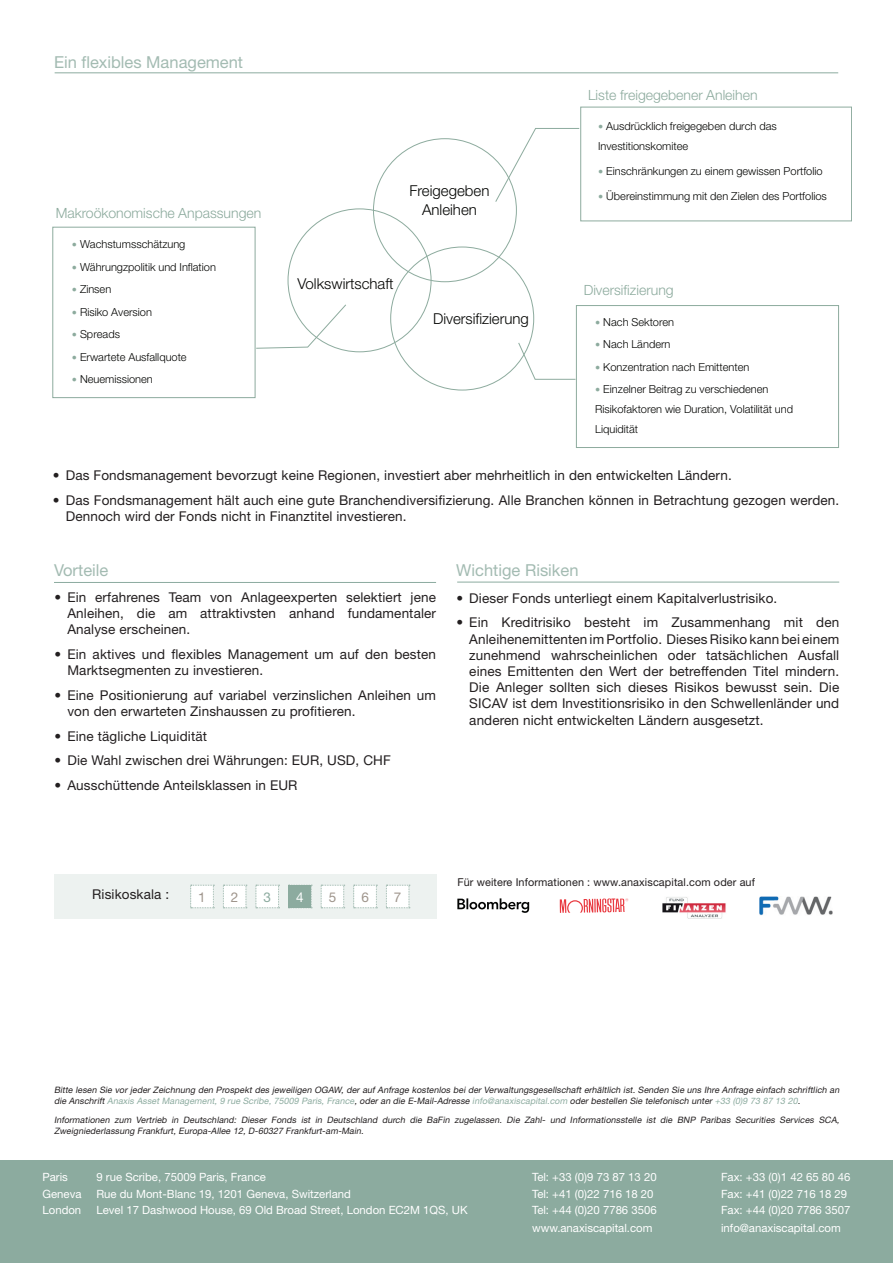
<style>
.page{position:relative;width:893px;height:1263px;background:#fff}
.page>*{position:absolute;margin:0;border:0;box-sizing:border-box;transform-origin:0 0}
.t1{font:16.5px "Helvetica Neue";color:#a3bbb2}
.t2{font:300 15px/18px "Helvetica Neue";color:#040503;text-align:center}
.t3{font:300 14.1px "Helvetica Neue";color:#8dab9e}
.t4{font:13.5px/16.2px "Helvetica Neue";letter-spacing:.01em;color:#231f20}
.t5{font:13.5px "Helvetica Neue";color:#9f958c}
.t6{font:13.5px "Helvetica Neue";color:#8cab9f}
.t7{font:13.5px "Helvetica Neue";color:#fff}
.t8{font:11.4px "Helvetica Neue";color:#fff}
.t9{font:300 11.1px/22.5px "Helvetica Neue";color:#040503}
.t10{font:10.8px "Helvetica Neue";letter-spacing:.01em;color:#231f20}
.t11{font:italic 8.85px/10.6px "Helvetica Neue";color:#231f20}
.s1{color:#8cab9f}
</style>
<div class="page">
<div style="left:576px;top:305px;width:263px;height:143px;border:1px solid #8dab9e"></div>
<svg style="left:517px;top:342px;width:59px;height:38px"></svg>
<div style="left:580px;top:107px;width:272px;height:114px;border:1px solid #8dab9e"></div>
<svg style="left:494px;top:128px;width:86px;height:75px"></svg>
<div style="left:52px;top:227px;width:204px;height:171px;border:1px solid #8dab9e"></div>
<svg style="left:255px;top:303px;width:91px;height:46px"></svg>
<hr style="left:54px;top:582px;width:382px;height:1px;background:#8cab9f">
<hr style="left:457px;top:582px;width:382px;height:1px;background:#8cab9f">
<div style="left:55px;top:874px;width:382px;height:44px;background:#edf2f0"></div>
<svg style="left:190px;top:885px;width:24px;height:23px"></svg>
<svg style="left:223px;top:885px;width:24px;height:23px"></svg>
<svg style="left:256px;top:885px;width:24px;height:23px"></svg>
<svg style="left:288px;top:885px;width:24px;height:23px"></svg>
<svg style="left:321px;top:885px;width:24px;height:23px"></svg>
<svg style="left:353px;top:885px;width:24px;height:23px"></svg>
<svg style="left:386px;top:885px;width:24px;height:23px"></svg>
<hr style="left:55px;top:73px;width:783px;height:1px;background:#8cab9f">
<img style="left:759px;top:896px;width:74px;height:20px">
<svg style="left:457px;top:898px;width:72px;height:15px"></svg>
<svg style="left:560px;top:898px;width:68px;height:15px"></svg>
<img style="left:663px;top:897px;width:63px;height:21px">
<div style="left:0;top:1161px;width:893px;height:102px;background:#8cab9f"></div>
<p class="t1" style="left:54px;top:52px;width:191px">Ein flexibles Management</p>
<p class="t3" style="left:56px;top:204px;width:207px">Makroökonomische Anpassungen</p>
<p class="t9" style="left:80px;top:233px;width:137px">Wachstumsschätzung<br>Währungzpolitik und Inflation<br>Zinsen<br>Risiko Aversion<br>Spreads<br>Erwartete Ausfallquote<br>Neuemissionen</p>
<p class="t2" style="left:409px;top:182px;width:82px">Freigegeben<br>Anleihen</p>
<p class="t2" style="left:297px;top:274px;width:98px">Volkswirtschaft</p>
<p class="t2" style="left:433px;top:309px;width:97px">Diversifizierung</p>
<p class="t3" style="left:588px;top:86px;width:171px">Liste freigegebener Anleihen</p>
<p class="t9" style="left:598px;top:116px;width:180px;line-height:19.8px;text-indent:8px">Ausdrücklich freigegeben durch das<br>Investitionskomitee</p>
<p class="t9" style="left:606px;top:159px;width:218px">Einschränkungen zu einem gewissen Portfolio</p>
<p class="t9" style="left:606px;top:184px;width:222px">Übereinstimmung mit den Zielen des Portfolios</p>
<p class="t3" style="left:584px;top:282px;width:92px">Diversifizierung</p>
<p class="t9" style="left:603px;top:310px;width:167px">Nach Sektoren<br>Nach Ländern<br>Konzentration nach Emittenten<br>Einzelner Beitrag zu verschiedenen</p>
<p class="t9" style="left:595px;top:399px;width:199px;line-height:19.8px">Risikofaktoren wie Duration, Volatilität und<br>Liquidität</p>
<p class="t4" style="left:53px;top:467px;width:680px">• Das Fondsmanagement bevorzugt keine Regionen, investiert aber mehrheitlich in den entwickelten Ländern.</p>
<p class="t4" style="left:66px;top:492px;width:775px;text-indent:-13px">• Das Fondsmanagement hält auch eine gute Branchendiversifizierung. Alle Branchen können in Betrachtung gezogen werden.<br>Dennoch wird der Fonds nicht in Finanztitel investieren.</p>
<p class="t1" style="left:54px;top:560px;width:56px">Vorteile</p>
<p class="t4" style="left:67px;top:588px;width:370px;text-align:justify;text-indent:-13px">• Ein erfahrenes Team von Anlageexperten selektiert jene Anleihen, die am attraktivsten anhand fundamentaler Analyse erscheinen.</p>
<p class="t4" style="left:67px;top:646px;width:370px;text-indent:-13px">• Ein aktives und flexibles Management um auf den besten<br>Marktsegmenten zu investieren.</p>
<p class="t4" style="left:67px;top:686px;width:370px;text-indent:-13px">• Eine Positionierung auf variabel verzinslichen Anleihen um von den erwarteten Zinshaussen zu profitieren.</p>
<p class="t4" style="left:55px;top:727px;width:154px">• Eine tägliche Liquidität</p>
<p class="t4" style="left:55px;top:752px;width:338px">• Die Wahl zwischen drei Währungen: EUR, USD, CHF</p>
<p class="t4" style="left:55px;top:777px;width:244px">• Ausschüttende Anteilsklassen in EUR</p>
<p class="t1" style="left:456px;top:560px;width:124px">Wichtige Risiken</p>
<p class="t4" style="left:456px;top:589px;width:322px">• Dieser Fonds unterliegt einem Kapitalverlustrisiko.</p>
<p class="t4" style="left:469px;top:614px;width:371px;text-align:justify;text-indent:-13px">• Ein Kreditrisiko besteht im Zusammenhang mit den Anleihenemittenten im Portfolio. Dieses Risiko kann bei einem zunehmend wahrscheinlichen oder tatsächlichen Ausfall eines Emittenten den Wert der betreffenden Titel mindern.<br>Die Anleger sollten sich dieses Risikos bewusst sein. Die SICAV ist dem Investitionsrisiko in den Schwellenländer und anderen nicht entwickelten Ländern ausgesetzt.</p>
<p class="t4" style="left:92px;top:886px;width:79px">Risikoskala :</p>
<p class="t5" style="left:198px;top:889px;width:9px">1</p>
<p class="t5" style="left:231px;top:889px;width:9px">2</p>
<p class="t6" style="left:263px;top:889px;width:9px">3</p>
<p class="t7" style="left:296px;top:889px;width:9px">4</p>
<p class="t5" style="left:329px;top:889px;width:9px">5</p>
<p class="t5" style="left:361px;top:889px;width:9px">6</p>
<p class="t5" style="left:394px;top:889px;width:9px">7</p>
<p class="t10" style="left:457px;top:876px;width:299px">Für weitere Informationen : www.anaxiscapital.com oder auf</p>
<p class="t11" style="left:54px;top:1085px;width:789px">Bitte lesen Sie vor jeder Zeichnung den Prospekt des jeweiligen OGAW, der auf Anfrage kostenlos bei der Verwaltungsgesellschaft erhältlich ist. Senden Sie uns Ihre Anfrage einfach schriftlich an die Anschrift <span class="s1">Anaxis Asset Management, 9 rue Scribe, 75009 Paris, France</span>, oder an die E-Mail-Adresse <span class="s1">info@anaxiscapital.com</span> oder bestellen Sie telefonisch unter <span class="s1">+33 (0)9 73 87 13 20</span>.</p>
<p class="t11" style="left:54px;top:1114px;width:789px">Informationen zum Vertrieb in Deutschland: Dieser Fonds ist in Deutschland durch die BaFin zugelassen. Die Zahl- und Informationsstelle ist die BNP Paribas Securities Services SCA,<br>Zweigniederlassung Frankfurt, Europa-Allee 12, D-60327 Frankfurt-am-Main.</p>
<p class="t8" style="left:43px;top:1170px;width:27px">Paris</p>
<p class="t8" style="left:96px;top:1170px;width:171px">9 rue Scribe, 75009 Paris, France</p>
<p class="t8" style="left:532px;top:1170px;width:126px">Tel: +33 (0)9 73 87 13 20</p>
<p class="t8" style="left:721px;top:1170px;width:131px">Fax: +33 (0)1 42 65 80 46</p>
<p class="t8" style="left:43px;top:1187px;width:40px">Geneva</p>
<p class="t8" style="left:97px;top:1187px;width:256px">Rue du Mont-Blanc 19, 1201 Geneva, Switzerland</p>
<p class="t8" style="left:532px;top:1187px;width:123px">Tel: +41 (0)22 716 18 20</p>
<p class="t8" style="left:721px;top:1187px;width:128px">Fax: +41 (0)22 716 18 29</p>
<p class="t8" style="left:532px;top:1221px;width:122px">www.anaxiscapital.com</p>
<p class="t8" style="left:721px;top:1221px;width:121px">info@anaxiscapital.com</p>
<p class="t8" style="left:43px;top:1203px;width:40px">London</p>
<p class="t8" style="left:96px;top:1203px;width:373px">Level 17 Dashwood House, 69 Old Broad Street, London EC2M 1QS, UK</p>
<p class="t8" style="left:532px;top:1203px;width:126px">Tel: +44 (0)20 7786 3506</p>
<p class="t8" style="left:721px;top:1203px;width:131px">Fax: +44 (0)20 7786 3507</p>
</div>
